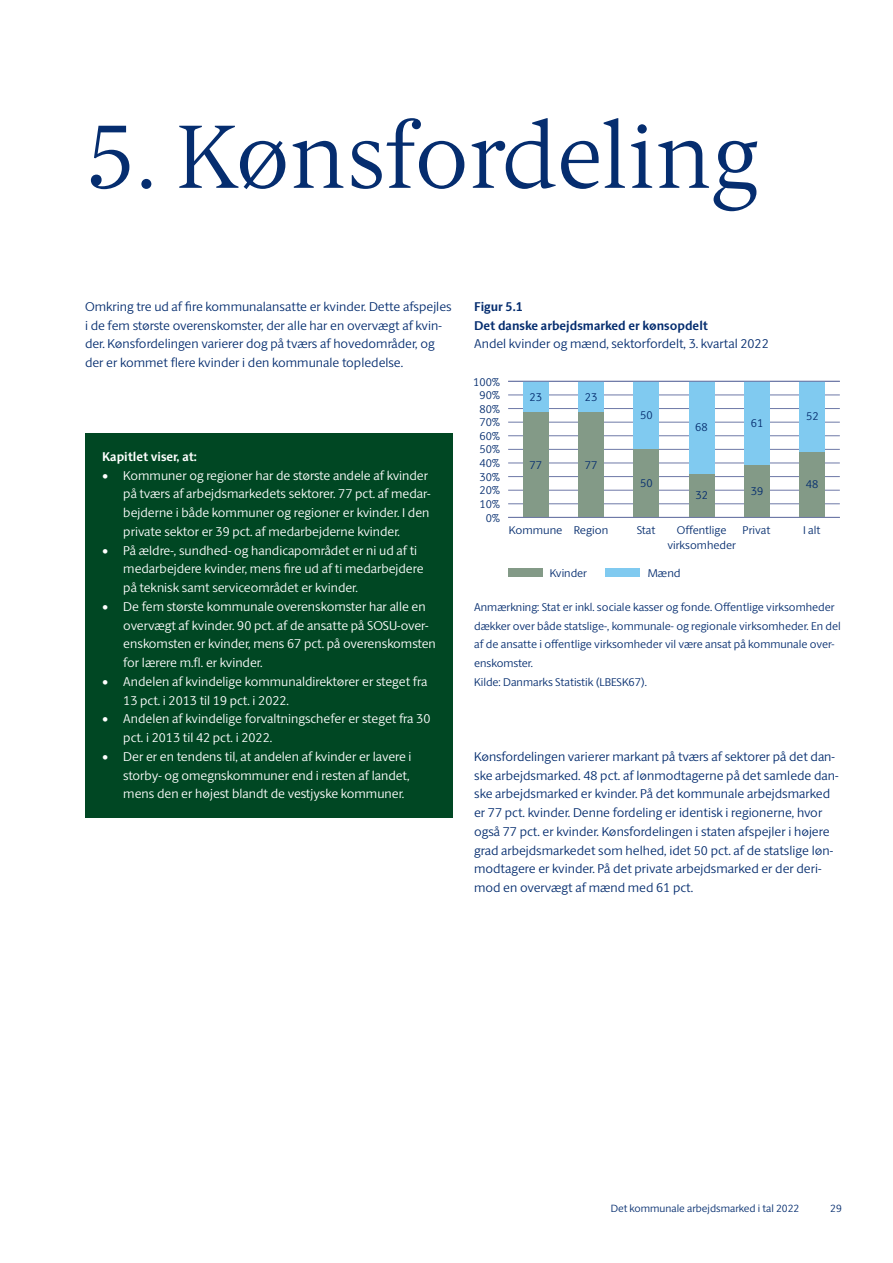
<style>
.page{position:relative;width:893px;height:1263px;background:#fff}
.page>*{position:absolute;margin:0;border:0;box-sizing:border-box;transform-origin:0 0}
.Rubrik_1{font:300 90px "ID Serif";color:#052d6f}
.Brødtekst_Bullet{font:300 12.75px/18.8px "ID Sans";color:#fff}
.Brødtekst{font:300 12.75px/18.8px "ID Sans";color:#052d6f}
.Figur_Brødtekst{font:300 12.75px "ID Sans";color:#052d6f}
.Figur_Rubrik{font:700 12.75px "ID Sans";color:#052d6f}
.Rubrik_3{font:700 12.75px "ID Sans";color:#fff}
.Figur_Note{font:300 11.25px/18.8px "ID Sans";color:#052d6f}
.t1{font:300 11.25px/14px "ID Sans";color:#052d6f}
.t2{font:300 10.5px "ID Sans";color:#052d6f}
.s1{font-family:"ID Serif";font-weight:400}
</style>
<div class="page">
<div style="left:85px;top:433px;width:368px;height:384px;background:#004723"></div>
<hr style="left:508px;top:503px;width:332px;height:1px;background:#6e79a7">
<hr style="left:508px;top:490px;width:332px;height:1px;background:#6e79a7">
<hr style="left:508px;top:476px;width:332px;height:1px;background:#6e79a7">
<hr style="left:508px;top:463px;width:332px;height:1px;background:#6e79a7">
<hr style="left:508px;top:449px;width:332px;height:1px;background:#6e79a7">
<hr style="left:508px;top:435px;width:332px;height:1px;background:#6e79a7">
<hr style="left:508px;top:422px;width:332px;height:1px;background:#6e79a7">
<hr style="left:508px;top:408px;width:332px;height:1px;background:#6e79a7">
<hr style="left:508px;top:395px;width:332px;height:1px;background:#6e79a7">
<div style="left:606px;top:568px;width:34px;height:9px;background:#80caf0"></div>
<div style="left:508px;top:568px;width:34px;height:9px;background:#839a87"></div>
<div style="left:578px;top:381px;width:26px;height:31px;background:#80caf0"></div>
<div style="left:578px;top:412px;width:26px;height:105px;background:#839a87"></div>
<div style="left:523px;top:381px;width:26px;height:31px;background:#80caf0"></div>
<div style="left:523px;top:412px;width:26px;height:105px;background:#839a87"></div>
<div style="left:634px;top:381px;width:25px;height:68px;background:#80caf0"></div>
<div style="left:634px;top:449px;width:25px;height:68px;background:#839a87"></div>
<div style="left:744px;top:381px;width:26px;height:84px;background:#80caf0"></div>
<div style="left:744px;top:465px;width:26px;height:52px;background:#839a87"></div>
<div style="left:799px;top:381px;width:26px;height:71px;background:#80caf0"></div>
<div style="left:799px;top:452px;width:26px;height:65px;background:#839a87"></div>
<div style="left:689px;top:381px;width:25px;height:93px;background:#80caf0"></div>
<div style="left:689px;top:474px;width:25px;height:43px;background:#839a87"></div>
<hr style="left:508px;top:517px;width:332px;height:1px;background:#6e79a7">
<hr style="left:508px;top:381px;width:332px;height:1px;background:#6e79a7">
<h1 class="Rubrik_1" style="left:85px;top:102px;width:675px">5. Kønsfordeling</h1>
<p class="Brødtekst" style="left:85px;top:297px;width:368px">Omkring tre ud af fire kommunalansatte er kvinder. Dette afspejles i de fem største overenskomster, der alle har en overvægt af kvin&shy;der. Kønsfordelingen varierer dog på tværs af hovedområder, og der er kommet flere kvinder i den kommunale topledelse.</p>
<h3 class="Rubrik_3" style="left:102px;top:449px;width:96px">Kapitlet viser, at:</h3>
<p class="Brødtekst_Bullet" style="left:123px;top:466px;width:309px;text-indent:-21px"><span class="s1">•</span> Kommuner og regioner har de største andele af kvinder på tværs af arbejdsmarkedets sektorer. 77 pct. af medar&shy;bejderne i både kommuner og regioner er kvinder. I den private sektor er 39 pct. af medarbejderne kvinder.</p>
<p class="Brødtekst_Bullet" style="left:123px;top:541px;width:302px;text-indent:-21px"><span class="s1">•</span> På ældre-, sundhed- og handicapområdet er ni ud af ti medarbejdere kvinder, mens fire ud af ti medarbejdere på teknisk samt serviceområdet er kvinder.</p>
<p class="Brødtekst_Bullet" style="left:123px;top:597px;width:314px;text-indent:-21px"><span class="s1">•</span> De fem største kommunale overenskomster har alle en overvægt af kvinder. 90 pct. af de ansatte på SOSU-over&shy;enskomsten er kvinder, mens 67 pct. på overenskomsten for lærere m.fl. er kvinder.</p>
<p class="Brødtekst_Bullet" style="left:123px;top:672px;width:306px;text-indent:-21px"><span class="s1">•</span> Andelen af kvindelige kommunaldirektører er steget fra<br>13 pct. i 2013 til 19 pct. i 2022.</p>
<p class="Brødtekst_Bullet" style="left:123px;top:709px;width:309px;text-indent:-21px"><span class="s1">•</span> Andelen af kvindelige forvaltningschefer er steget fra 30 pct. i 2013 til 42 pct. i 2022.</p>
<p class="Brødtekst_Bullet" style="left:123px;top:747px;width:290px;text-indent:-21px"><span class="s1">•</span> Der er en tendens til, at andelen af kvinder er lavere i storby- og omegnskommuner end i resten af landet, mens den er højest blandt de vestjyske kommuner.</p>
<p class="Figur_Rubrik" style="left:474px;top:299px;width:50px">Figur 5.1</p>
<p class="Figur_Rubrik" style="left:474px;top:317px;width:235px">Det danske arbejdsmarked er kønsopdelt</p>
<p class="Figur_Brødtekst" style="left:474px;top:336px;width:296px">Andel kvinder og mænd, sektorfordelt, 3. kvartal 2022</p>
<p class="t1" style="left:473px;top:376px;width:29px">100%</p>
<p class="t1" style="left:479px;top:389px;width:22px">90%</p>
<p class="t1" style="left:479px;top:430px;width:22px">60%</p>
<p class="t1" style="left:479px;top:403px;width:22px">80%</p>
<p class="t1" style="left:479px;top:416px;width:22px">70%</p>
<p class="t1" style="left:479px;top:443px;width:22px">50%<br>40%</p>
<p class="t1" style="left:479px;top:470px;width:22px">30%</p>
<p class="t1" style="left:479px;top:498px;width:22px">10%</p>
<p class="t1" style="left:479px;top:484px;width:22px">20%</p>
<p class="t1" style="left:486px;top:511px;width:16px">0%</p>
<p class="t1" style="left:529px;top:391px;width:14px">23</p>
<p class="t1" style="left:530px;top:459px;width:14px">77</p>
<p class="t1" style="left:585px;top:391px;width:14px">23</p>
<p class="t1" style="left:585px;top:459px;width:14px">77</p>
<p class="t1" style="left:640px;top:409px;width:14px">50</p>
<p class="t1" style="left:640px;top:477px;width:14px">50</p>
<p class="t1" style="left:695px;top:421px;width:14px">68</p>
<p class="t1" style="left:696px;top:489px;width:14px">32</p>
<p class="t1" style="left:751px;top:417px;width:14px">61</p>
<p class="t1" style="left:751px;top:485px;width:14px">39</p>
<p class="t1" style="left:509px;top:524px;width:101px">Kommune Region</p>
<p class="t1" style="left:637px;top:524px;width:20px">Stat</p>
<p class="t1" style="left:667px;top:524px;width:70px;text-align:center">Offentlige virksomheder</p>
<p class="t1" style="left:743px;top:524px;width:29px">Privat</p>
<p class="t1" style="left:550px;top:567px;width:39px">Kvinder</p>
<p class="t1" style="left:648px;top:567px;width:34px">Mænd</p>
<p class="t1" style="left:806px;top:410px;width:14px">52</p>
<p class="t1" style="left:806px;top:478px;width:14px">48</p>
<p class="t1" style="left:803px;top:524px;width:19px">I alt</p>
<p class="Figur_Note" style="left:474px;top:597px;width:368px">Anmærkning: Stat er inkl. sociale kasser og fonde. Offentlige virksomheder dækker over både statslige-, kommunale- og regionale virksomheder. En del af de ansatte i offentlige virksomheder vil være ansat på kommunale over&shy;enskomster.</p>
<p class="Figur_Note" style="left:474px;top:672px;width:174px">Kilde: Danmarks Statistik (LBESK67).</p>
<p class="Brødtekst" style="left:474px;top:747px;width:366px">Kønsfordelingen varierer markant på tværs af sektorer på det dan&shy;ske arbejdsmarked. 48 pct. af lønmodtagerne på det samlede dan&shy;ske arbejdsmarked er kvinder. På det kommunale arbejdsmarked er 77 pct. kvinder. Denne fordeling er identisk i regionerne, hvor også 77 pct. er kvinder. Kønsfordelingen i staten afspejler i højere grad arbejdsmarkedet som helhed, idet 50 pct. af de statslige løn&shy;modtagere er kvinder. På det private arbejdsmarked er der deri&shy;mod en overvægt af mænd med 61 pct.</p>
<p class="t2" style="left:611px;top:1202px;width:190px">Det kommunale arbejdsmarked i tal 2022</p>
<p class="t2" style="left:830px;top:1202px;width:13px">29</p>
</div>
